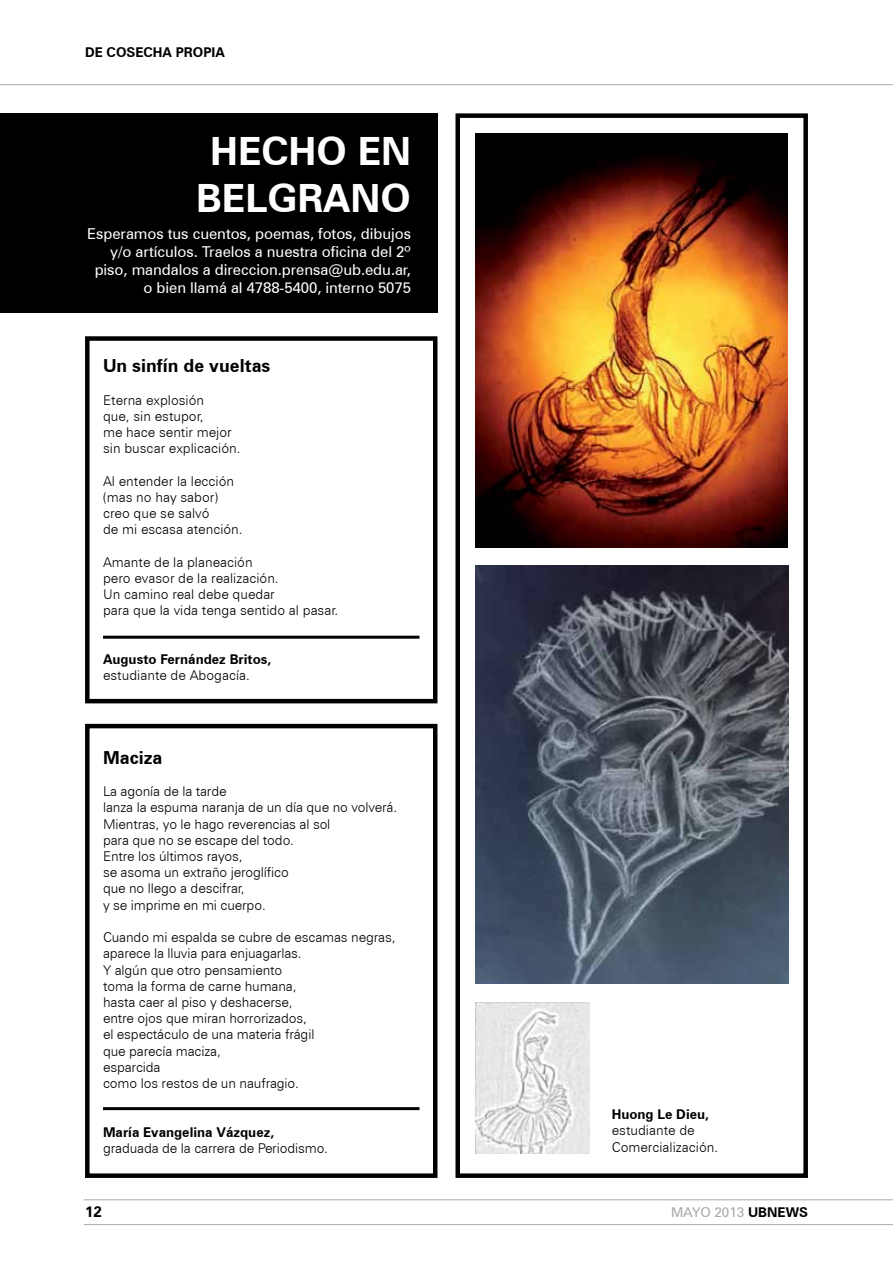
<style>
.page{position:relative;width:893px;height:1263px;background:#fff}
.page>*{position:absolute;margin:0;border:0;box-sizing:border-box;transform-origin:0 0}
.t1{font:700 39px/46.8px "Zurich BT";color:#fff;text-align:center}
.t2{font:700 18px "Zurich BT";color:#000}
.t3{font:15px/18px "Zurich BT";letter-spacing:-.005em;color:#fff;text-align:right}
.t4{font:700 15px "Zurich BT";color:#000}
.t5{font:300 13.5px/16.2px "Zurich BT";letter-spacing:-.01em;color:#000}
.t6{font:700 13.5px "Zurich BT";color:#000}
.t7{font:13.5px "Zurich BT";color:#a7a9ac}
.s1{font-weight:700;color:#000}
</style>
<div class="page">
<hr style="left:84px;top:1199px;width:809px;height:1px;background:#a7a9ac">
<hr style="left:84px;top:1224px;width:809px;height:1px;background:#a7a9ac">
<hr style="left:0;top:84px;width:893px;height:1px;background:#a7a9ac">
<img style="left:476px;top:566px;width:313px;height:418px">
<img style="left:476px;top:1002px;width:113px;height:152px">
<div style="left:0;top:113px;width:437px;height:200px;background:#000"></div>
<div style="left:455px;top:113px;width:353px;height:1065px;border:4px solid #000"></div>
<img style="left:476px;top:133px;width:311px;height:414px">
<div style="left:85px;top:336px;width:352px;height:367px;border:4px solid #000"></div>
<div style="left:85px;top:724px;width:352px;height:454px;border:4px solid #000"></div>
<hr style="left:103px;top:636px;width:316px;height:3px;background:#000">
<hr style="left:103px;top:1107px;width:316px;height:3px;background:#000">
<p class="t6" style="left:85px;top:43px;width:100px">DE COSECHA PROPIA</p>
<h1 class="t1" style="left:196px;top:128px;width:216px">HECHO EN<br>BELGRANO</h1>
<p class="t3" style="left:87px;top:225px;width:325px">Esperamos tus cuentos, poemas, fotos, dibujos y/o artículos. Traelos a nuestra oficina del 2º piso, mandalos a direccion.prensa@ub.edu.ar, o bien llamá al 4788-5400, interno 5075</p>
<h2 class="t2" style="left:103px;top:355px;width:169px">Un sinfín de vueltas</h2>
<p class="t5" style="left:103px;top:392px;width:139px">Eterna explosión<br>que, sin estupor,<br>me hace sentir mejor sin buscar explicación.</p>
<p class="t5" style="left:103px;top:473px;width:141px">Al entender la lección (mas no hay sabor) creo que se salvó<br>de mi escasa atención.</p>
<p class="t5" style="left:103px;top:554px;width:237px">Amante de la planeación<br>pero evasor de la realización.<br>Un camino real debe quedar<br>para que la vida tenga sentido al pasar.</p>
<p class="t6" style="left:103px;top:651px;width:170px">Augusto Fernández Britos,</p>
<p class="t5" style="left:103px;top:667px;width:148px">estudiante de Abogacía.</p>
<h2 class="t2" style="left:103px;top:746px;width:61px">Maciza</h2>
<p class="t5" style="left:103px;top:783px;width:296px">La agonía de la tarde<br>lanza la espuma naranja de un día que no volverá.<br>Mientras, yo le hago reverencias al sol<br>para que no se escape del todo.<br>Entre los últimos rayos,<br>se asoma un extraño jeroglífico<br>que no llego a descifrar,<br>y se imprime en mi cuerpo.</p>
<p class="t5" style="left:103px;top:929px;width:294px">Cuando mi espalda se cubre de escamas negras, aparece la lluvia para enjuagarlas.<br>Y algún que otro pensamiento<br>toma la forma de carne humana,<br>hasta caer al piso y deshacerse,<br>entre ojos que miran horrorizados,<br>el espectáculo de una materia frágil<br>que parecía maciza,<br>esparcida<br>como los restos de un naufragio.</p>
<p class="t6" style="left:103px;top:1123px;width:173px">María Evangelina Vázquez,</p>
<p class="t5" style="left:103px;top:1140px;width:226px">graduada de la carrera de Periodismo.</p>
<p class="t6" style="left:612px;top:1106px;width:99px">Huong Le Dieu,</p>
<p class="t5" style="left:612px;top:1122px;width:108px">estudiante de<br>Comercialización.</p>
<p class="t4" style="left:85px;top:1203px;width:18px">12</p>
<p class="t7" style="left:671px;top:1204px;width:138px">MAYO 2013 <span class="s1">UBNEWS</span></p>
</div>
